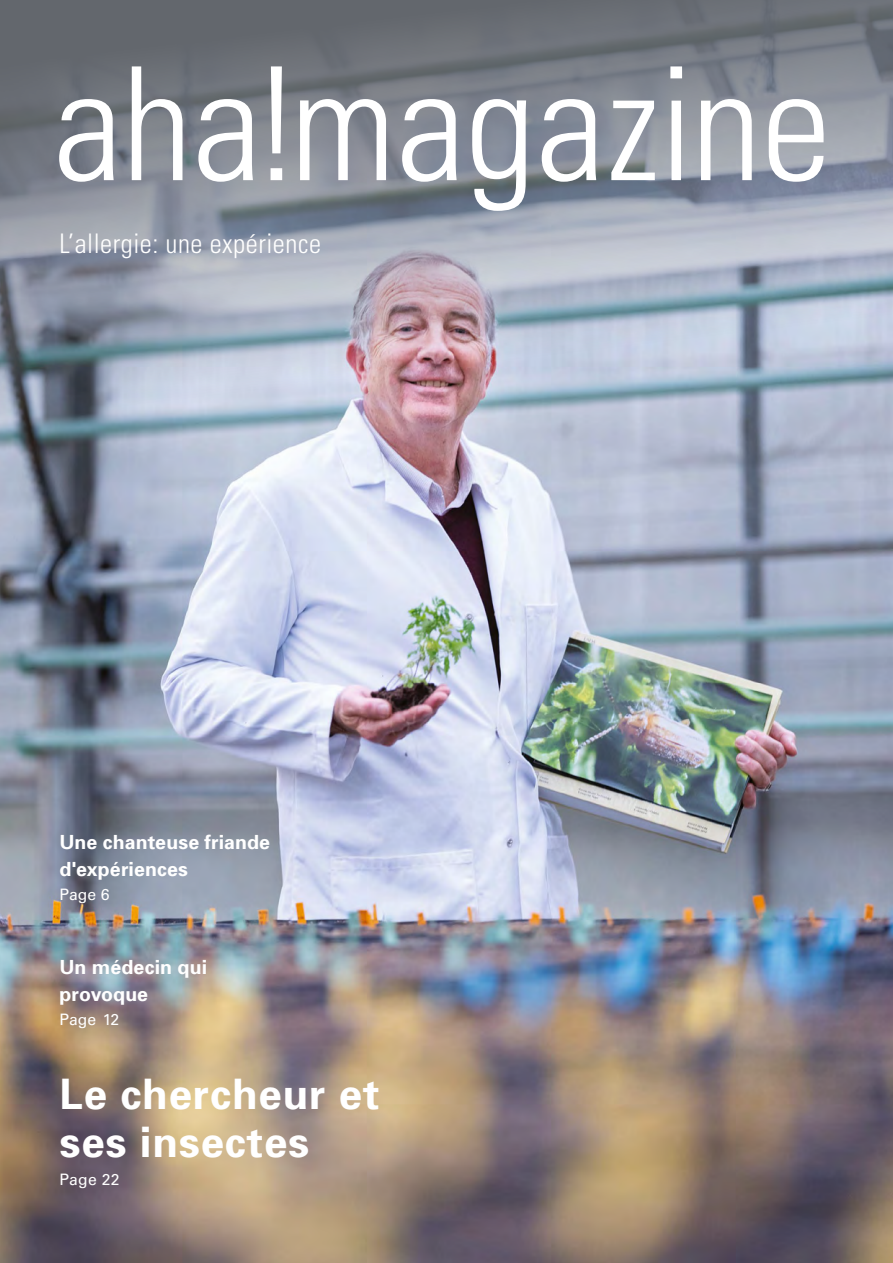
<style>
.page{position:relative;width:893px;height:1263px;background:#fff}
.page>*{position:absolute;margin:0;border:0;box-sizing:border-box;transform-origin:0 0}
.t1{font:300 condensed 157.5px "Univers";color:#fff}
.t2{font:700 42px/48px "Univers";letter-spacing:.02em;color:#fff}
.t3{font:300 condensed 27px "Univers";letter-spacing:.02em;color:#fff}
.t4{font:700 19.5px/27px "Univers";letter-spacing:.005em;color:#fff}
.t5{font:15.75px "Univers";letter-spacing:.005em;color:#fff}
</style>
<div class="page">
<img style="left:0;top:482px;width:893px;height:781px">
<svg style="left:0;top:0;width:893px;height:482px;background:#949aa7"></svg>
<h1 class="t1" style="left:53px;top:30px;width:779px">aha!magazine</h1>
<h3 class="t3" style="left:60px;top:227px;width:263px">L’allergie: une expérience</h3>
<p class="t4" style="left:60px;top:828px;width:212px">Une chanteuse friande d'expériences</p>
<p class="t5" style="left:60px;top:885px;width:51px">Page 6</p>
<p class="t4" style="left:60px;top:952px;width:149px">Un médecin qui provoque</p>
<p class="t5" style="left:60px;top:1009px;width:61px">Page 12</p>
<h2 class="t2" style="left:60px;top:1068px;width:321px">Le chercheur et ses insectes</h2>
<p class="t5" style="left:60px;top:1170px;width:62px">Page 22</p>
</div>
